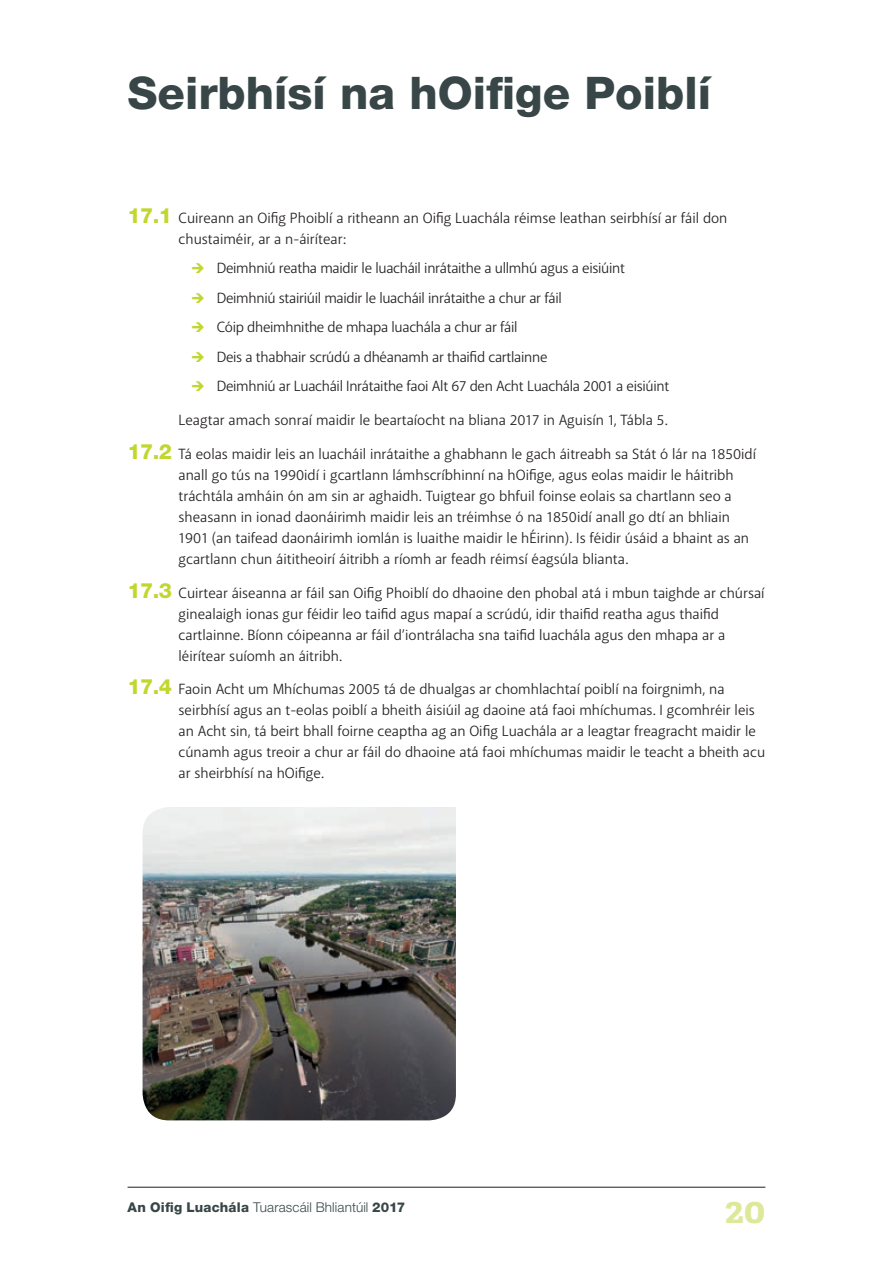
<style>
.page{position:relative;width:893px;height:1263px;background:#fff}
.page>*{position:absolute;margin:0;border:0;box-sizing:border-box;transform-origin:0 0}
.t1{font:800 45px "Helvetica Neue LT Std";color:#384647}
.t2{font:700 36px "Adelle PE";color:#dee899}
.t3{font:15px/21px "Akagi";color:#231f20}
.t4{font:15px/29.5px "Akagi";letter-spacing:-.02em;color:#231f20}
.t5{font:300 13.5px "Helvetica Neue LT Std";letter-spacing:.01em;color:#384647}
.s1{font-family:"Helvetica Neue LT Std";font-weight:800;font-size:21px;color:#c1d72f}
.s2{font-weight:800}
</style>
<div class="page">
<hr style="left:128px;top:1187px;width:637px;height:1px;background:#231f20">
<img style="left:142px;top:807px;width:314px;height:314px">
<h1 class="t1" style="left:128px;top:66px;width:585px">Seirbhísí na hOifige Poiblí</h1>
<p class="t3" style="left:179px;top:207px;width:550px;text-indent:-51px"><span class="s1">17.1</span> Cuireann an Oifig Phoiblí a ritheann an Oifig Luachála réimse leathan seirbhísí ar fáil don chustaiméir, ar a n-áirítear:</p>
<p class="t4" style="left:217px;top:253px;width:454px">Deimhniú reatha maidir le luacháil inrátaithe a ullmhú agus a eisiúint Deimhniú stairiúil maidir le luacháil inrátaithe a chur ar fáil<br>Cóip dheimhnithe de mhapa luachála a chur ar fáil<br>Deis a thabhair scrúdú a dhéanamh ar thaifid cartlainne<br>Deimhniú ar Luacháil Inrátaithe faoi Alt 67 den Acht Luachála 2001 a eisiúint</p>
<p class="t3" style="left:179px;top:409px;width:491px">Leagtar amach sonraí maidir le beartaíocht na bliana 2017 in Aguisín 1, Tábla 5.</p>
<p class="t3" style="left:179px;top:443px;width:579px;text-indent:-51px"><span class="s1">17.2</span> Tá eolas maidir leis an luacháil inrátaithe a ghabhann le gach áitreabh sa Stát ó lár na 1850idí anall go tús na 1990idí i gcartlann lámhscríbhinní na hOifige, agus eolas maidir le háitribh tráchtála amháin ón am sin ar aghaidh. Tuigtear go bhfuil foinse eolais sa chartlann seo a sheasann in ionad daonáirimh maidir leis an tréimhse ó na 1850idí anall go dtí an bhliain 1901 (an taifead daonáirimh iomlán is luaithe maidir le hÉirinn). Is féidir úsáid a bhaint as an gcartlann chun áititheoirí áitribh a ríomh ar feadh réimsí éagsúla blianta.</p>
<p class="t3" style="left:179px;top:582px;width:587px;text-indent:-51px"><span class="s1">17.3</span> Cuirtear áiseanna ar fáil san Oifig Phoiblí do dhaoine den phobal atá i mbun taighde ar chúrsaí ginealaigh ionas gur féidir leo taifid agus mapaí a scrúdú, idir thaifid reatha agus thaifid cartlainne. Bíonn cóipeanna ar fáil d’iontrálacha sna taifid luachála agus den mhapa ar a léirítear suíomh an áitribh.</p>
<p class="t3" style="left:179px;top:679px;width:588px;text-indent:-51px"><span class="s1">17.4</span> Faoin Acht um Mhíchumas 2005 tá de dhualgas ar chomhlachtaí poiblí na foirgnimh, na seirbhísí agus an t-eolas poiblí a bheith áisiúil ag daoine atá faoi mhíchumas. I gcomhréir leis an Acht sin, tá beirt bhall foirne ceaptha ag an Oifig Luachála ar a leagtar freagracht maidir le cúnamh agus treoir a chur ar fáil do dhaoine atá faoi mhíchumas maidir le teacht a bheith acu ar sheirbhísí na hOifige.</p>
<p class="t5" style="left:128px;top:1198px;width:279px"><span class="s2">An Oifig Luachála</span> Tuarascáil Bhliantúil <span class="s2">2017</span></p>
<h2 class="t2" style="left:725px;top:1184px;width:42px">20</h2>
</div>
